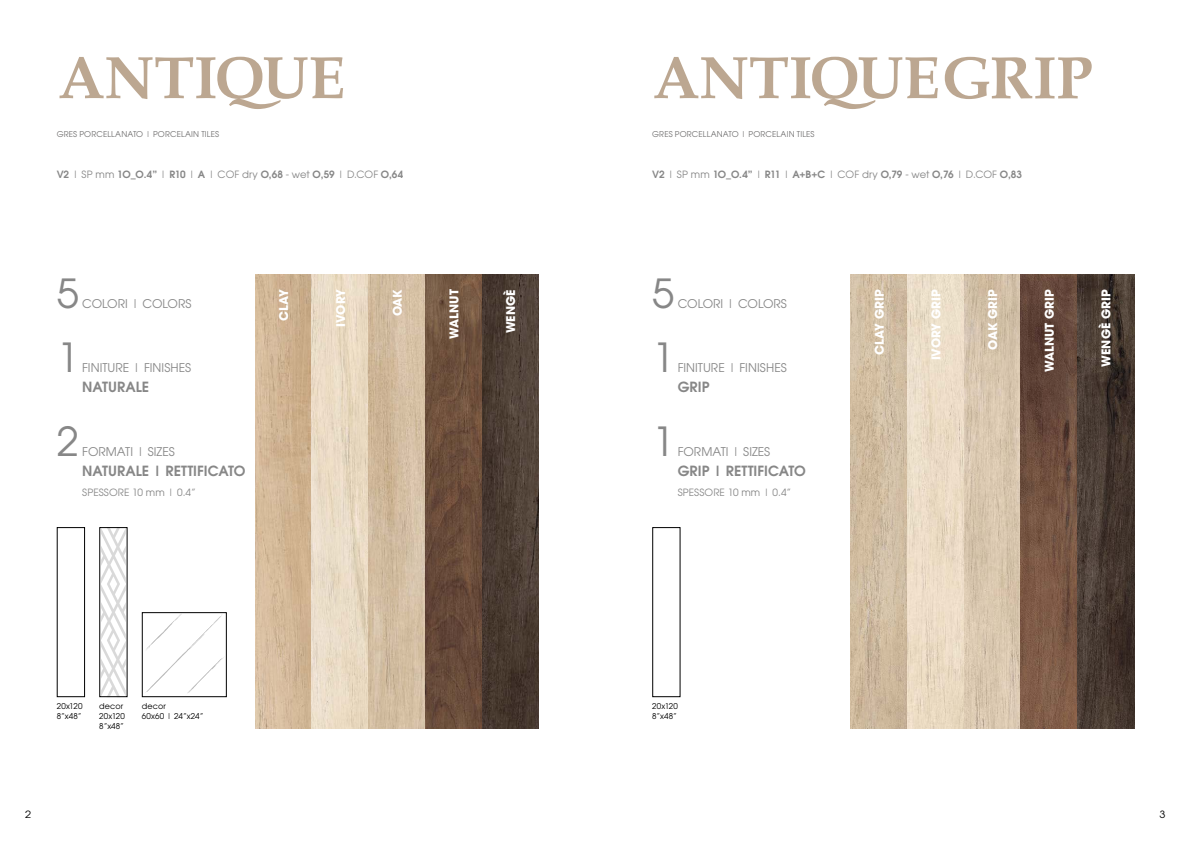
<style>
.page{position:relative;width:1191px;height:842px;background:#fff}
.page>*{position:absolute;margin:0;border:0;box-sizing:border-box;transform-origin:0 0}
.t1{font:700 60px "Book Antiqua";color:#bca791}
.t2{font:40px "Avant Garde";color:#878787}
.t3{font:600 14px "Avant Garde";color:#878787}
.t4{font:12px "Avant Garde";letter-spacing:.005em;color:#878787}
.t5{font:700 12px "Avant Garde";letter-spacing:.005em;color:#fff}
.t6{font:600 10px "Avant Garde";letter-spacing:-.04em;color:#878787}
.t7{font:600 10px "Avant Garde";letter-spacing:-.02em;color:#878787}
.t8{font:10px "Avant Garde";letter-spacing:.01em;color:#878787}
.t9{font:10px "Avant Garde";color:#000;scale:1.1 1}
.t10{font:8px "Avant Garde";letter-spacing:.02em;color:#706f6f}
.t11{font:8px/9.6px "Avant Garde";letter-spacing:.025em;color:#000}
.s1{font-weight:400}
</style>
<div class="page">
<img style="left:255px;top:275px;width:284px;height:454px">
<img style="left:850px;top:275px;width:284px;height:454px">
<svg style="left:60px;top:57px;width:283px;height:52px"></svg>
<svg style="left:654px;top:57px;width:284px;height:52px"></svg>
<div style="left:57px;top:527px;width:28px;height:170px;border:1px solid #000"></div>
<div style="left:652px;top:527px;width:28px;height:170px;border:1px solid #000"></div>
<svg style="left:101px;top:529px;width:25px;height:166px"></svg>
<svg style="left:146px;top:614px;width:78px;height:79px"></svg>
<div style="left:142px;top:612px;width:85px;height:85px;border:1px solid #000"></div>
<p class="t10" style="left:57px;top:129px;width:164px">GRES PORCELLANATO | PORCELAIN TILES</p>
<p class="t10" style="left:652px;top:129px;width:164px">GRES PORCELLANATO | PORCELAIN TILES</p>
<h1 class="t1" style="left:942px;top:43px;width:152px">GRIP</h1>
<p class="t7" style="left:57px;top:168px;width:348px">V2 <span class="s1">| SP mm</span> 1O_O.4” <span class="s1">|</span> R10 <span class="s1">|</span> A <span class="s1">| COF dry</span> O,68 <span class="s1">- wet</span> O,59 <span class="s1">| D.COF</span> O,64</p>
<p class="t6" style="left:652px;top:168px;width:371px">V2 <span class="s1">| SP mm</span> 1O_O.4” <span class="s1">|</span> R11 <span class="s1">|</span> A+B+C <span class="s1">| COF dry</span> O,79 <span class="s1">- wet</span> O,76 <span class="s1">| D.COF</span> O,83</p>
<h2 class="t2" style="left:57px;top:268px;width:24px">5</h2>
<p class="t4" style="left:82px;top:296px;width:111px">COLORI | COLORS</p>
<h2 class="t2" style="left:57px;top:332px;width:24px">1</h2>
<p class="t4" style="left:82px;top:360px;width:110px">FINITURE | FINISHES</p>
<p class="t3" style="left:82px;top:377px;width:69px">NATURALE</p>
<h2 class="t2" style="left:57px;top:416px;width:24px">2</h2>
<p class="t4" style="left:82px;top:444px;width:94px">FORMATI | SIZES</p>
<p class="t3" style="left:82px;top:461px;width:165px">NATURALE | RETTIFICATO</p>
<p class="t8" style="left:82px;top:486px;width:115px">SPESSORE 10 mm | 0.4”</p>
<h2 class="t2" style="left:652px;top:268px;width:24px">5</h2>
<p class="t5" style="left:389px;top:316px;width:29px;rotate:-90deg">OAK</p>
<p class="t5" style="left:985px;top:350px;width:62px;rotate:-90deg">OAK GRIP</p>
<p class="t5" style="left:333px;top:327px;width:39px;rotate:-90deg">IVORY</p>
<p class="t5" style="left:928px;top:360px;width:73px;rotate:-90deg">IVORY GRIP</p>
<p class="t5" style="left:276px;top:321px;width:34px;rotate:-90deg">CLAY</p>
<p class="t5" style="left:871px;top:355px;width:67px;rotate:-90deg">CLAY GRIP</p>
<p class="t5" style="left:446px;top:339px;width:51px;rotate:-90deg">WALNUT</p>
<p class="t5" style="left:1041px;top:372px;width:85px;rotate:-90deg">WALNUT GRIP</p>
<p class="t5" style="left:503px;top:333px;width:46px;rotate:-90deg">WENGÈ</p>
<p class="t4" style="left:677px;top:296px;width:111px">COLORI | COLORS</p>
<h2 class="t2" style="left:652px;top:332px;width:24px">1</h2>
<p class="t4" style="left:677px;top:360px;width:110px">FINITURE | FINISHES</p>
<p class="t3" style="left:677px;top:377px;width:33px">GRIP</p>
<h2 class="t2" style="left:652px;top:416px;width:24px">1</h2>
<p class="t4" style="left:677px;top:444px;width:94px">FORMATI | SIZES</p>
<p class="t3" style="left:677px;top:461px;width:130px">GRIP | RETTIFICATO</p>
<p class="t8" style="left:677px;top:486px;width:115px">SPESSORE 10 mm | 0.4”</p>
<p class="t5" style="left:1098px;top:367px;width:79px;rotate:-90deg">WENGÈ GRIP</p>
<p class="t11" style="left:57px;top:701px;width:27px">20x120<br>8”x48”</p>
<p class="t11" style="left:652px;top:701px;width:27px">20x120<br>8”x48”</p>
<p class="t11" style="left:99px;top:701px;width:27px">decor<br>20x120<br>8”x48”</p>
<p class="t11" style="left:142px;top:701px;width:63px">decor<br>60x60 | 24”x24”</p>
<p class="t9" style="left:25px;top:808px;width:7px">2</p>
<p class="t9" style="left:1159px;top:808px;width:7px">3</p>
</div>
